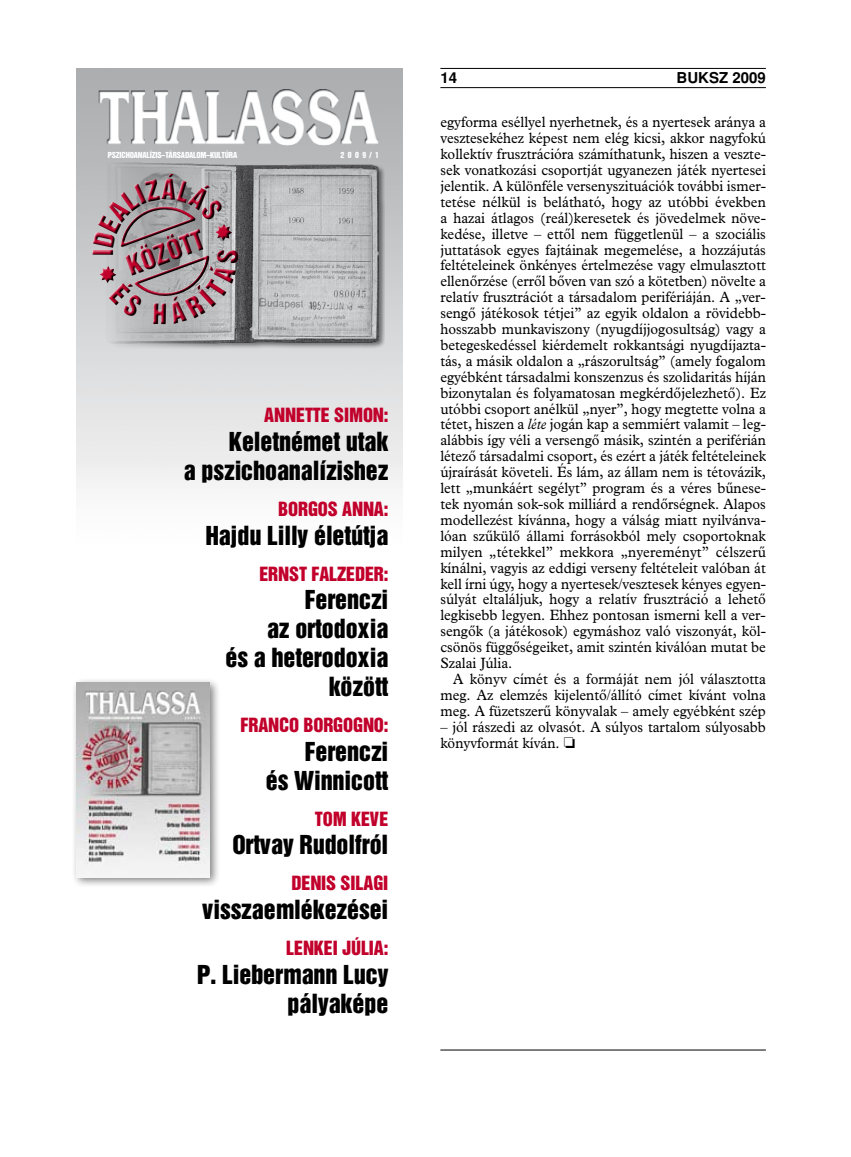
<style>
.page{position:relative;width:851px;height:1157px;background:#fff}
.page>*{position:absolute;margin:0;border:0;box-sizing:border-box;transform-origin:0 0}
.t1{font:25.95px "Helvetica H Inserat";color:#c1002b}
.t2{font:24px/28.8px "Helvetica H Inserat";color:#000;text-align:right}
.t3{font:18px "Helvetica H Inserat";color:#c1002b}
.t4{font:15px/15.9px "Plantin HCE";color:#000;text-align:justify;scale:.95 1}
.t5{font:15px "Helvetica H Bold";color:#000}
.t6{font:7.65px "Helvetica H Inserat";letter-spacing:-.015em;color:#fff}
.s1{font-style:italic}
</style>
<div class="page">
<hr style="left:440px;top:68px;width:325px;height:1px;background:#000">
<hr style="left:440px;top:1049px;width:325px;height:1px;background:#000">
<hr style="left:440px;top:87px;width:325px;height:1px;background:#000">
<img style="left:77px;top:68px;width:325px;height:420px">
<img style="left:103px;top:149px;width:277px;height:205px">
<div style="left:71px;top:677px;width:149px;height:211px;background:#000;opacity:.5"></div>
<img style="left:77px;top:682px;width:132px;height:195px">
<svg style="left:76px;top:156px;width:182px;height:190px;background:#a2a0a2"></svg>
<p class="t6" style="left:108px;top:150px;width:131px">Pszichoanalízis–társadalom–kultúra</p>
<p class="t6" style="left:340px;top:150px;width:40px">2009/1</p>
<h1 class="t1" style="left:87px;top:256px;width:9px;rotate:-90deg">I</h1>
<h1 class="t1" style="left:122px;top:251px;width:82px;rotate:-20deg">KÖZÖTT</h1>
<p class="t3" style="left:264px;top:404px;width:81px">ANNETTE SIMON</p>
<p class="t3" style="left:384px;top:404px;width:6px">:</p>
<h2 class="t2" style="left:184px;top:427px;width:206px">Keletnémet utak<br>a pszichoanalízishez</h2>
<p class="t3" style="left:278px;top:498px;width:76px">BORGOS ANNA</p>
<p class="t3" style="left:384px;top:498px;width:6px">:</p>
<h2 class="t2" style="left:206px;top:520px;width:184px">Hajdu Lilly életútja</h2>
<p class="t3" style="left:259px;top:562px;width:20px">ERNST</p>
<p class="t3" style="left:311px;top:562px;width:78px">FALZEDER:</p>
<h2 class="t2" style="left:225px;top:585px;width:164px">Ferenczi<br>az ortodoxia<br>és a heterodoxia között</h2>
<p class="t3" style="left:240px;top:714px;width:19px">FRANCO</p>
<p class="t3" style="left:303px;top:714px;width:86px">BORGOGNO:</p>
<h2 class="t2" style="left:266px;top:736px;width:124px">Ferenczi<br>és Winnicott</h2>
<p class="t3" style="left:315px;top:807px;width:12px">TOM</p>
<p class="t3" style="left:351px;top:807px;width:39px">KEVE</p>
<h2 class="t2" style="left:232px;top:830px;width:157px">Ortvay Rudolfról</h2>
<p class="t3" style="left:291px;top:872px;width:59px">DENIS SILA</p>
<p class="t3" style="left:373px;top:872px;width:15px">GI</p>
<h2 class="t2" style="left:202px;top:895px;width:187px">visszaemlékezései</h2>
<p class="t3" style="left:286px;top:937px;width:74px">LENKEI JÚLIA</p>
<p class="t3" style="left:384px;top:937px;width:6px">:</p>
<h2 class="t2" style="left:197px;top:960px;width:192px">P. Liebermann Lucy pályaképe</h2>
<p class="t5" style="left:440px;top:69px;width:18px">14</p>
<p class="t5" style="left:676px;top:69px;width:91px">BUKSZ 2009</p>
<p class="t4" style="left:440px;top:114px;width:344px">egyforma eséllyel nyerhetnek, és a nyertesek aránya a vesztesekéhez képest nem elég kicsi, akkor nagyfokú kollektív frusztrációra számíthatunk, hiszen a veszte&shy;sek vonatkozási csoportját ugyanezen játék nyertesei jelentik. A különféle versenyszituációk további ismer&shy;tetése nélkül is belátható, hogy az utóbbi években a hazai átlagos (reál)keresetek és jövedelmek növe&shy;kedése, illetve – ettől nem függetlenül – a szociális juttatások egyes fajtáinak megemelése, a hozzájutás feltételeinek önkényes értelmezése vagy elmulasztott ellenőrzése (erről bőven van szó a kötetben) növelte a relatív frusztrációt a társadalom perifériáján. A „ver&shy;sengő játékosok tétjei” az egyik oldalon a rövidebb&shy;hosszabb munkaviszony (nyugdíjjogosultság) vagy a betegeskedéssel kiérdemelt rokkantsági nyugdíjazta&shy;tás, a másik oldalon a „rászorultság” (amely fogalom egyébként társadalmi konszenzus és szolidaritás híján bizonytalan és folyamatosan megkérdőjelezhető). Ez utóbbi csoport anélkül „nyer”, hogy megtette volna a tétet, hiszen a <span class="s1">léte</span> jogán kap a semmiért valamit – leg&shy;alábbis így véli a versengő másik, szintén a periférián létező társadalmi csoport, és ezért a játék feltételeinek újraírását követeli. És lám, az állam nem is tétovázik, lett „munkáért segélyt” program és a véres bűnese&shy;tek nyomán sok-sok milliárd a rendőrségnek. Alapos modellezést kívánna, hogy a válság miatt nyilvánva&shy;lóan szűkülő állami forrásokból mely csoportoknak milyen „tétekkel” mekkora „nyereményt” célszerű kínálni, vagyis az eddigi verseny feltételeit valóban át kell írni úgy, hogy a nyertesek/vesztesek kényes egyen&shy;súlyát eltaláljuk, hogy a relatív frusztráció a lehető legkisebb legyen. Ehhez pontosan ismerni kell a ver&shy;sengők (a játékosok) egymáshoz való viszonyát, köl&shy;csönös függőségeiket, amit szintén kiválóan mutat be Szalai Júlia.</p>
<p class="t4" style="left:440px;top:671px;width:344px;text-indent:13px">A könyv címét és a formáját nem jól választotta meg. Az elemzés kijelentő/állító címet kívánt volna meg. A füzetszerű könyvalak – amely egyébként szép</p>
<p class="t4" style="left:440px;top:718px;width:344px">– jól rászedi az olvasót. A súlyos tartalom súlyosabb könyvformát kíván. □</p>
</div>
